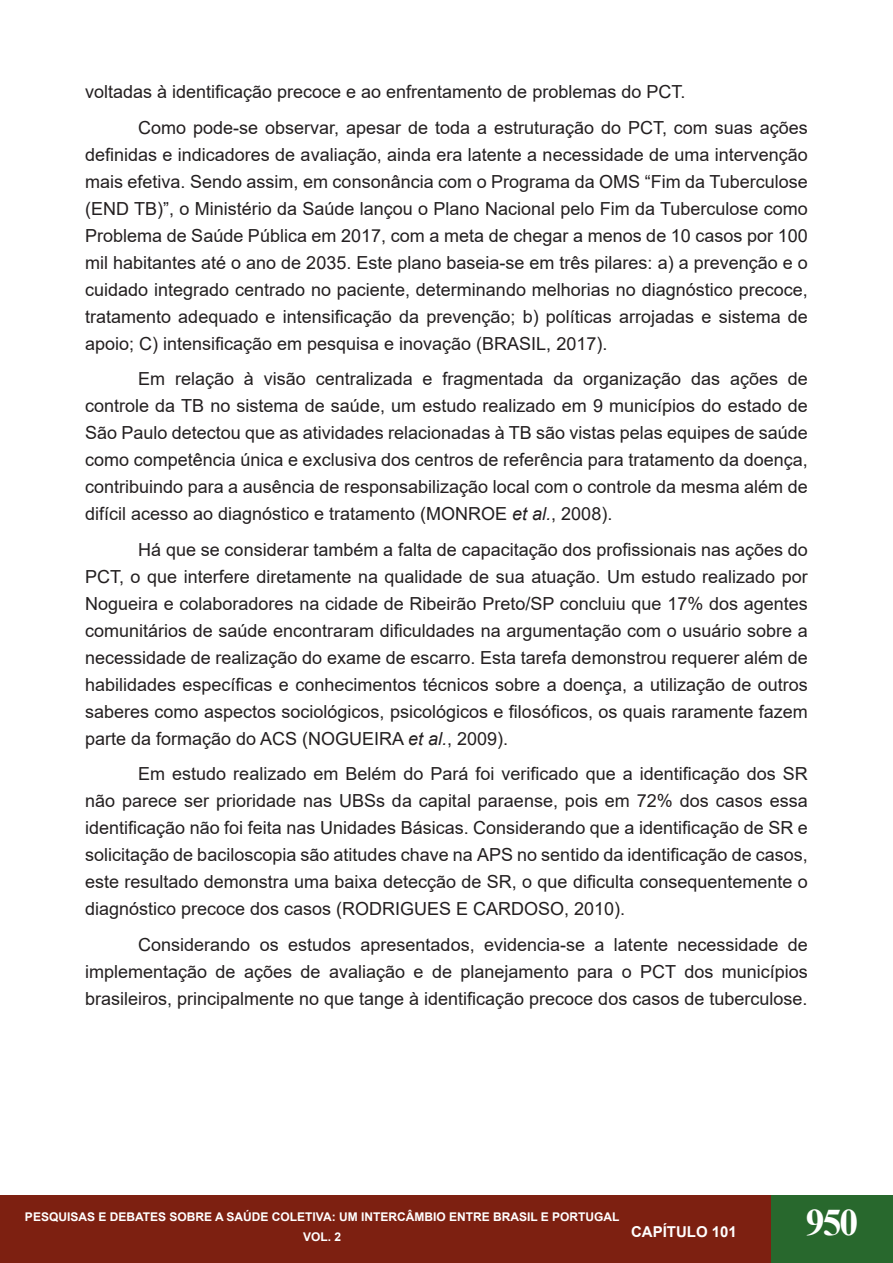
<style>
.page{position:relative;width:893px;height:1263px;background:#fff}
.page>*{position:absolute;margin:0;border:0;box-sizing:border-box;transform-origin:0 0}
.t1{font:700 37.5px "Times New Roman";color:#fff}
.t2{font:18px/27px "Arial";color:#231f20;text-align:justify}
.t3{font:700 15px "Arial";color:#fff}
.t4{font:700 12px/20.2px "Arial";color:#fff;text-align:center}
.s1{font-style:italic}
</style>
<div class="page">
<div style="left:0;top:1196px;width:893px;height:67px;background:#7d2011"></div>
<div style="left:771px;top:1196px;width:122px;height:67px;background:#28682d"></div>
<p class="t2" style="left:85px;top:78px;width:602px">voltadas à identificação precoce e ao enfrentamento de problemas do PCT.</p>
<p class="t2" style="left:85px;top:114px;width:724px;text-indent:53px">Como pode-se observar, apesar de toda a estruturação do PCT, com suas ações definidas e indicadores de avaliação, ainda era latente a necessidade de uma intervenção mais efetiva. Sendo assim, em consonância com o Programa da OMS “Fim da Tuberculose (END TB)”, o Ministério da Saúde lançou o Plano Nacional pelo Fim da Tuberculose como Problema de Saúde Pública em 2017, com a meta de chegar a menos de 10 casos por 100 mil habitantes até o ano de 2035. Este plano baseia-se em três pilares: a) a prevenção e o cuidado integrado centrado no paciente, determinando melhorias no diagnóstico precoce, tratamento adequado e intensificação da prevenção; b) políticas arrojadas e sistema de apoio; C) intensificação em pesquisa e inovação (BRASIL, 2017).</p>
<p class="t2" style="left:85px;top:365px;width:724px;text-indent:53px">Em relação à visão centralizada e fragmentada da organização das ações de controle da TB no sistema de saúde, um estudo realizado em 9 municípios do estado de São Paulo detectou que as atividades relacionadas à TB são vistas pelas equipes de saúde como competência única e exclusiva dos centros de referência para tratamento da doença, contribuindo para a ausência de responsabilização local com o controle da mesma além de difícil acesso ao diagnóstico e tratamento (MONROE <span class="s1">et al.</span>, 2008).</p>
<p class="t2" style="left:85px;top:536px;width:724px;text-indent:53px">Há que se considerar também a falta de capacitação dos profissionais nas ações do PCT, o que interfere diretamente na qualidade de sua atuação. Um estudo realizado por Nogueira e colaboradores na cidade de Ribeirão Preto/SP concluiu que 17% dos agentes comunitários de saúde encontraram dificuldades na argumentação com o usuário sobre a necessidade de realização do exame de escarro. Esta tarefa demonstrou requerer além de habilidades específicas e conhecimentos técnicos sobre a doença, a utilização de outros saberes como aspectos sociológicos, psicológicos e filosóficos, os quais raramente fazem parte da formação do ACS (NOGUEIRA <span class="s1">et al.</span>, 2009).</p>
<p class="t2" style="left:85px;top:760px;width:724px;text-indent:53px">Em estudo realizado em Belém do Pará foi verificado que a identificação dos SR não parece ser prioridade nas UBSs da capital paraense, pois em 72% dos casos essa identificação não foi feita nas Unidades Básicas. Considerando que a identificação de SR e solicitação de baciloscopia são atitudes chave na APS no sentido da identificação de casos, este resultado demonstra uma baixa detecção de SR, o que dificulta consequentemente o diagnóstico precoce dos casos (RODRIGUES E CARDOSO, 2010).</p>
<p class="t2" style="left:85px;top:931px;width:724px;text-indent:53px">Considerando os estudos apresentados, evidencia-se a latente necessidade de implementação de ações de avaliação e de planejamento para o PCT dos municípios brasileiros, principalmente no que tange à identificação precoce dos casos de tuberculose.</p>
<p class="t4" style="left:25px;top:1207px;width:596px">PESQUISAS E DEBATES SOBRE A SAÚDE COLETIVA: UM INTERCÂMBIO ENTRE BRASIL E PORTUGAL<br>VOL. 2</p>
<p class="t3" style="left:631px;top:1221px;width:107px">CAPÍTULO 101</p>
<h1 class="t1" style="left:806px;top:1195px;width:54px">950</h1>
</div>
